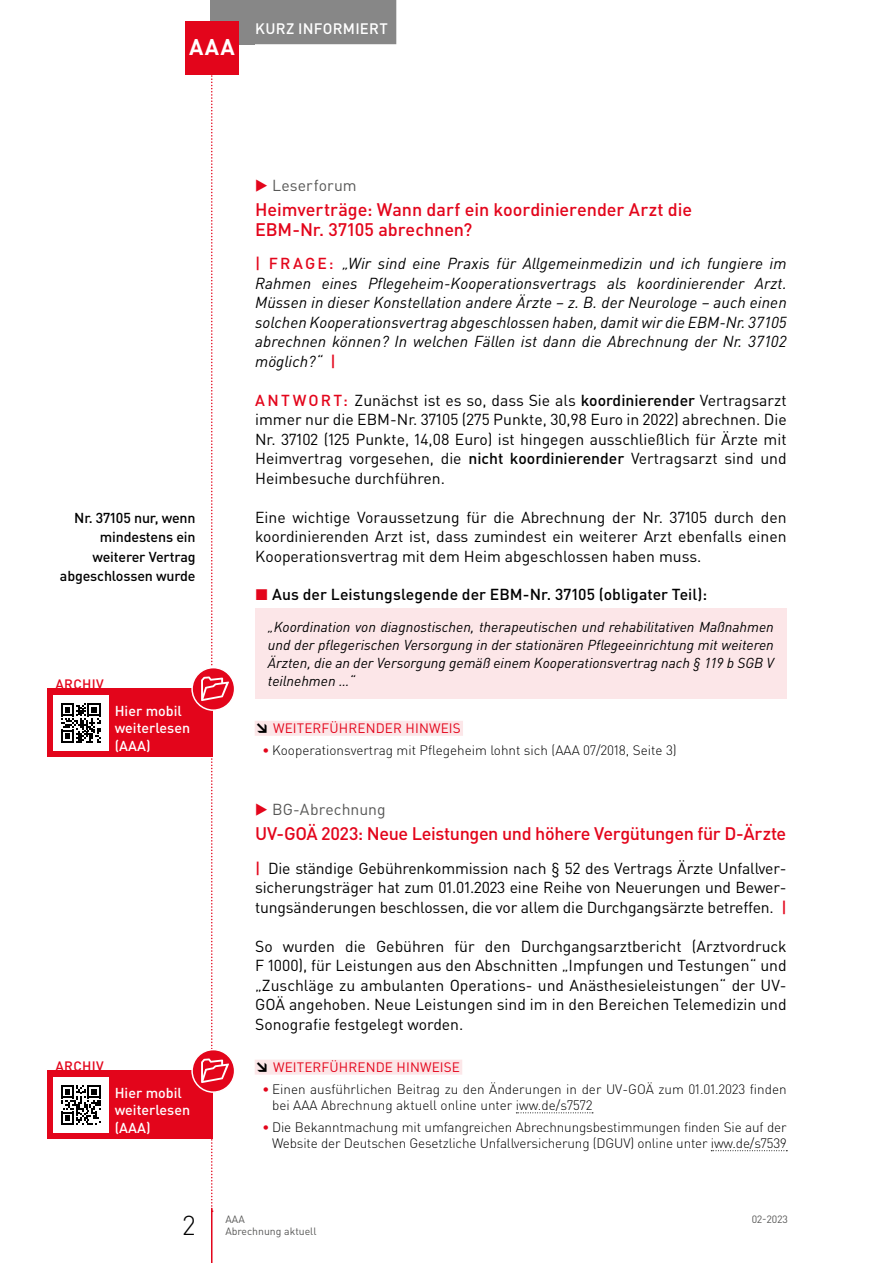
<style>
.page{position:relative;width:893px;height:1263px;background:#fff}
.page>*{position:absolute;margin:0;border:0;box-sizing:border-box;transform-origin:0 0}
.t1{font:300 27px "DIN Pro";color:#000}
.t2{font:700 22.5px "DIN Pro";color:#fff}
.t3{font:500 18px/20.1px "DIN Pro";letter-spacing:-.005em;color:#e3051b}
.t4{font:15.75px/19.5px "DIN Pro";letter-spacing:-.01em;color:#000;text-align:justify}
.t5{font:italic 15.75px/19.5px "DIN Pro";letter-spacing:.005em;color:#000;text-align:justify}
.t6{font:500 15.75px "DIN Pro";letter-spacing:.005em;color:#000}
.t7{font:15.75px "DIN Pro";letter-spacing:.005em;color:#575756}
.t8{font:500 15.75px "DIN Pro";color:#e3051b}
.t9{font:500 15px "DIN Pro";letter-spacing:.015em;color:#fff}
.t10{font:italic 14.25px/18px "DIN Pro";color:#000;text-align:justify}
.t11{font:500 14.25px/19.5px "DIN Pro";letter-spacing:-.01em;color:#000;text-align:right}
.t12{font:500 14.25px/17.2px "DIN Pro";color:#fff}
.t13{font:300 13.5px/15.8px "DIN Pro";letter-spacing:-.01em;color:#000}
.t14{font:13.5px "DIN Pro";letter-spacing:.01em;color:#e3051b}
.t15{font:500 13.5px "DIN Pro";letter-spacing:.02em;color:#e3051b}
.t16{font:10.5px "DIN Pro";color:#575756}
.s1{color:#e3051b}
.s2{font-weight:500;font-style:normal;color:#e3051b}
.s3{font-weight:500;color:#e3051b}
.s4{font-weight:500}
.s5{font-weight:900;color:#000}
</style>
<div class="page">
<div style="left:210px;top:0;width:45px;height:44px;background:#878787"></div>
<hr style="left:211px;top:1208px;width:1px;height:55px;background:#e3051b">
<div style="left:247px;top:0;width:149px;height:44px;background:#878787"></div>
<div style="left:185px;top:21px;width:54px;height:53px;background:#e3051b"></div>
<div style="left:255px;top:721px;width:208px;height:15px;background:#fce6e8"></div>
<div style="left:255px;top:608px;width:532px;height:91px;background:#fce6e8"></div>
<div style="left:47px;top:689px;width:166px;height:68px;background:#e3051b"></div>
<svg style="left:192px;top:668px;width:43px;height:42px"></svg>
<div style="left:191px;top:667px;width:44px;height:44px;border:2px solid #fff;border-radius:50%"></div>
<div style="left:53px;top:695px;width:55px;height:55px;background:#fff"></div>
<svg style="left:61px;top:703px;width:40px;height:40px"></svg>
<div style="left:255px;top:1060px;width:207px;height:15px;background:#fce6e8"></div>
<svg style="left:516px;top:1112px;width:77px;height:1px"></svg>
<svg style="left:711px;top:1150px;width:76px;height:1px"></svg>
<div style="left:47px;top:1071px;width:166px;height:68px;background:#e3051b"></div>
<svg style="left:192px;top:1049px;width:43px;height:43px"></svg>
<div style="left:191px;top:1049px;width:44px;height:44px;border:2px solid #fff;border-radius:50%"></div>
<svg style="left:201px;top:74px;width:28px;height:1138px"></svg>
<div style="left:53px;top:1077px;width:55px;height:55px;background:#fff"></div>
<svg style="left:61px;top:1085px;width:40px;height:40px"></svg>
<h2 class="t2" style="left:189px;top:32px;width:47px">AAA</h2>
<p class="t9" style="left:255px;top:18px;width:134px">Kurz informiert</p>
<p class="t11" style="left:60px;top:507px;width:137px">N r. 37105 nur, wenn mindestens ein weiterer Vertrag abgeschlossen wurde</p>
<p class="t15" style="left:55px;top:675px;width:50px">ARCHIV</p>
<p class="t12" style="left:115px;top:702px;width:77px">Hier mobil weiterlesen (AAA)</p>
<p class="t15" style="left:55px;top:1057px;width:50px">ARCHIV</p>
<p class="t12" style="left:115px;top:1084px;width:77px">Hier mobil weiterlesen (AAA)</p>
<p class="t7" style="left:255px;top:175px;width:103px"><span class="s1">▶</span> Leserforum</p>
<p class="t3" style="left:255px;top:198px;width:438px">Heimverträge: Wann darf ein koordinierender Arzt die -EBM -N r. 37105 abrechnen?</p>
<p class="t5" style="left:255px;top:254px;width:533px"><span class="s2">| FR A GE :</span> „Wir sind eine Praxis für Allgemeinmedizin und ich fungiere im Rahmen eines Pflegeheim-Kooperationsvertrags als koordinierender Arzt.<br>Müssen in dieser Konstellation andere Ärzte – z. B. der Neurologe – auch einen solchen Kooperationsvertrag abgeschlossen haben, damit wir die EBM-Nr. 37105 abrechnen können? In welchen Fällen ist dann die Abrechnung der Nr. 37102 möglich?“ <span class="s2">|</span></p>
<p class="t8" style="left:255px;top:389px;width:66px">ANT WORT</p>
<p class="t4" style="left:255px;top:390px;width:533px;text-indent:88px"><span class="s3">:</span> Zunächst ist es so, dass Sie als <span class="s4">koordinierender</span> Vertragsarzt immer nur die EBM-Nr. 37105 (275 Punkte, 30,98 Euro in 2022) abrechnen. Die Nr. 37102 (125 Punkte, 14,08 Euro) ist hingegen ausschließlich für Ärzte mit Heimvertrag vorgesehen, die <span class="s4">nicht koordinierender</span> Vertragsarzt sind und Heimbesuche durchführen.</p>
<p class="t4" style="left:255px;top:507px;width:533px">Eine wichtige Voraussetzung für die Abrechnung der Nr. 37105 durch den koordinierenden Arzt ist, dass zumindest ein weiterer Arzt ebenfalls einen Kooperationsvertrag mit dem Heim abgeschlossen haben muss.</p>
<p class="t6" style="left:255px;top:583px;width:454px"><span class="s1">◼</span> Aus der Leistungslegende der EBM -N r. 37105 (obligater Teil):</p>
<p class="t10" style="left:268px;top:618px;width:507px">„Koordination von diagnostischen, therapeutischen und rehabilitativen Maßnahmen und der pflegerischen Versorgung in der stationären Pflegeeinrichtung mit weiteren Ärzten, die an der Versorgung gemäß einem Kooperationsvertrag nach § 119 b SGB V teilnehmen …“</p>
<p class="t14" style="left:255px;top:719px;width:207px"><span class="s5">↘</span> WEITERFÜHRENDER HINWEIS</p>
<p class="t13" style="left:262px;top:742px;width:416px"><span class="s3">•</span> Kooperationsvertrag mit Pflegeheim lohnt sich (AAA 07/2018, Seite 3)</p>
<p class="t7" style="left:255px;top:799px;width:132px"><span class="s1">▶</span> BG-Abrechnung</p>
<p class="t3" style="left:255px;top:822px;width:533px">UV-GOÄ 2023: Neue Leistungen und höhere Vergütungen für D-Ärzte</p>
<p class="t4" style="left:255px;top:858px;width:533px;text-align:left"><span class="s3">|</span> Die ständige Gebührenkommission nach § 52 des Vertrags Ärzte Unfallver&shy;sicherungsträger hat zum 01.01.2023 eine Reihe von Neuerungen und Bewer&shy;tungsänderungen beschlossen, die vor allem die Durchgangsärzte betreffen. <span class="s3">|</span></p>
<p class="t4" style="left:255px;top:936px;width:533px">So wurden die Gebühren für den Durchgangsarztbericht (Arztvordruck F 1000), für Leistungen aus den Abschnitten „Impfungen und Testungen“ und „Zuschläge zu ambulanten Operations- und Anästhesieleistungen“ der UV-GOÄ angehoben. Neue Leistungen sind im in den Bereichen Telemedizin und Sonografie festgelegt worden.</p>
<p class="t14" style="left:255px;top:1058px;width:206px"><span class="s5">↘</span> WEITERFÜHRENDE HINWEISE</p>
<p class="t13" style="left:272px;top:1081px;width:516px;text-indent:-10px"><span class="s3">•</span> Einen ausführlichen Beitrag zu den Änderungen in der UV-GOÄ zum 01.01.2023 finden bei AAA Abrechnung aktuell online unter iww.de/s7572</p>
<p class="t13" style="left:262px;top:1119px;width:526px;text-align:right"><span class="s3">•</span> Die Bekanntmachung mit umfangreichen Abrechnungsbestimmungen finden Sie auf der<br>Website der Deutschen Gesetzliche Unfallversicherung (DGUV) online unter iww.de/s7539</p>
<h1 class="t1" style="left:183px;top:1207px;width:14px">2</h1>
<p class="t16" style="left:225px;top:1212px;width:21px">AAA</p>
<p class="t16" style="left:752px;top:1212px;width:38px">02-2023</p>
<p class="t16" style="left:225px;top:1224px;width:93px">Abrechnung aktuell</p>
</div>
